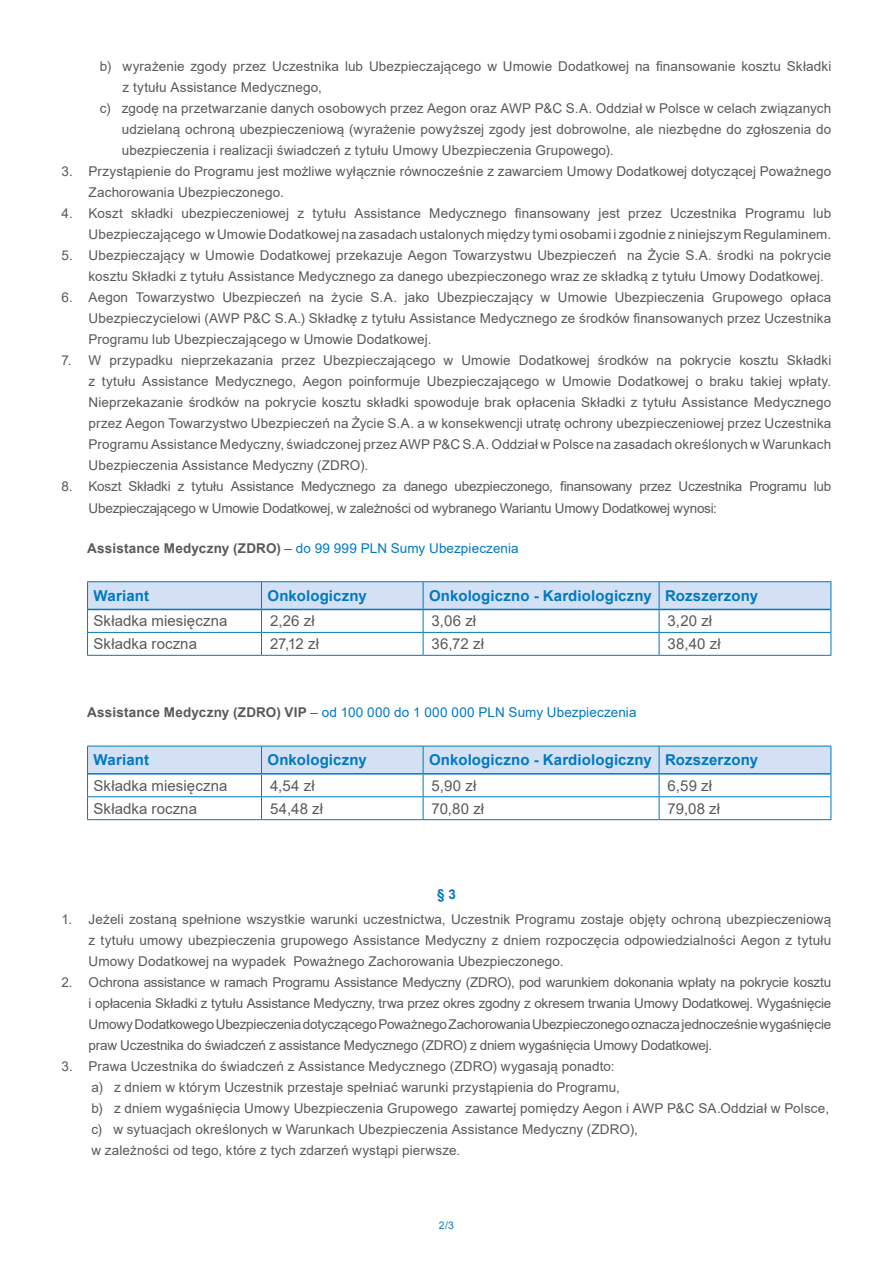
<style>
.page{position:relative;width:893px;height:1263px;background:#fff}
.page>*{position:absolute;margin:0;border:0;box-sizing:border-box;transform-origin:0 0}
.t1{font:15px "Arial";letter-spacing:.005em;color:#58595b}
.t2{font:700 15px "Arial";letter-spacing:.01em;color:#0079c1}
.t3{font:13.5px/21px "Arial";letter-spacing:.005em;color:#58595b;text-align:justify}
.t4{font:13.5px/22.5px "Arial";letter-spacing:-.015em;color:#58595b}
.t5{font:13.5px "Arial";letter-spacing:.005em;color:#0079c1}
.t6{font:700 13.5px "Arial";color:#0079c1}
.t7{font:10.5px "Arial";color:#0079c1}
.s1{font-weight:700;color:#58595b}
</style>
<div class="page">
<hr style="left:87px;top:581px;width:174px;height:1px;background:#0079c1">
<hr style="left:261px;top:581px;width:162px;height:1px;background:#0079c1">
<hr style="left:423px;top:581px;width:236px;height:1px;background:#0079c1">
<hr style="left:659px;top:581px;width:172px;height:1px;background:#0079c1">
<svg style="left:87px;top:582px;width:745px;height:73px"></svg>
<hr style="left:87px;top:655px;width:174px;height:1px;background:#0079c1">
<hr style="left:261px;top:655px;width:162px;height:1px;background:#0079c1">
<hr style="left:423px;top:655px;width:236px;height:1px;background:#0079c1">
<hr style="left:659px;top:655px;width:172px;height:1px;background:#0079c1">
<hr style="left:88px;top:609px;width:173px;height:1px;background:#0079c1">
<hr style="left:261px;top:609px;width:162px;height:1px;background:#0079c1">
<hr style="left:423px;top:609px;width:236px;height:1px;background:#0079c1">
<hr style="left:659px;top:609px;width:172px;height:1px;background:#0079c1">
<svg style="left:87px;top:746px;width:745px;height:73px"></svg>
<hr style="left:87px;top:819px;width:174px;height:1px;background:#0079c1">
<hr style="left:261px;top:819px;width:162px;height:1px;background:#0079c1">
<hr style="left:423px;top:819px;width:236px;height:1px;background:#0079c1">
<hr style="left:659px;top:819px;width:172px;height:1px;background:#0079c1">
<hr style="left:88px;top:773px;width:173px;height:1px;background:#0079c1">
<hr style="left:261px;top:773px;width:162px;height:1px;background:#0079c1">
<hr style="left:423px;top:773px;width:236px;height:1px;background:#0079c1">
<hr style="left:659px;top:773px;width:172px;height:1px;background:#0079c1">
<p class="t3" style="left:100px;top:55px;width:733px">b) wyrażenie zgody przez Uczestnika lub Ubezpieczającego w Umowie Dodatkowej na finansowanie kosztu Składki</p>
<p class="t3" style="left:123px;top:76px;width:201px">z tytułu Assistance Medycznego,</p>
<p class="t3" style="left:100px;top:97px;width:733px">c) zgodę na przetwarzanie danych osobowych przez Aegon oraz AWP P&amp;C S.A. Oddział w Polsce w celach związanych</p>
<p class="t3" style="left:122px;top:118px;width:711px">udzielaną ochroną ubezpieczeniową (wyrażenie powyższej zgody jest dobrowolne, ale niezbędne do zgłoszenia do</p>
<p class="t3" style="left:122px;top:139px;width:493px">ubezpieczenia i realizacji świadczeń z tytułu Umowy Ubezpieczenia Grupowego).</p>
<p class="t3" style="left:89px;top:160px;width:744px;text-indent:-27px">3. Przystąpienie do Programu jest możliwe wyłącznie równocześnie z zawarciem Umowy Dodatkowej dotyczącej Poważnego<br>Zachorowania Ubezpieczonego.</p>
<p class="t3" style="left:62px;top:202px;width:771px;text-align:right">4. Koszt składki ubezpieczeniowej z tytułu Assistance Medycznego finansowany jest przez Uczestnika Programu lub<br>Ubezpieczającego w Umowie Dodatkowej na zasadach ustalonych między tymi osobami i zgodnie z niniejszym Regulaminem.</p>
<p class="t3" style="left:89px;top:245px;width:744px;text-indent:-27px">5. Ubezpieczający w Umowie Dodatkowej przekazuje Aegon Towarzystwu Ubezpieczeń na Życie S.A. środki na pokrycie kosztu Składki z tytułu Assistance Medycznego za danego ubezpieczonego wraz ze składką z tytułu Umowy Dodatkowej.</p>
<p class="t3" style="left:89px;top:287px;width:744px;text-indent:-27px">6. Aegon Towarzystwo Ubezpieczeń na życie S.A. jako Ubezpieczający w Umowie Ubezpieczenia Grupowego opłaca Ubezpieczycielowi (AWP P&amp;C S.A.) Składkę z tytułu Assistance Medycznego ze środków finansowanych przez Uczestnika Programu lub Ubezpieczającego w Umowie Dodatkowej.</p>
<p class="t3" style="left:89px;top:350px;width:744px;text-indent:-27px">7. W przypadku nieprzekazania przez Ubezpieczającego w Umowie Dodatkowej środków na pokrycie kosztu Składki z tytułu Assistance Medycznego, Aegon poinformuje Ubezpieczającego w Umowie Dodatkowej o braku takiej wpłaty.<br>Nieprzekazanie środków na pokrycie kosztu składki spowoduje brak opłacenia Składki z tytułu Assistance Medycznego przez Aegon Towarzystwo Ubezpieczeń na Życie S.A. a w konsekwencji utratę ochrony ubezpieczeniowej przez Uczestnika Programu Assistance Medyczny, świadczonej przez AWP P&amp;C S.A. Oddział w Polsce na zasadach określonych w Warunkach Ubezpieczenia Assistance Medyczny (ZDRO).</p>
<p class="t4" style="left:89px;top:475px;width:744px;text-indent:-27px">8. Koszt Składki z tytułu Assistance Medycznego za danego ubezpieczonego, finansowany przez Uczestnika Programu lub<br>Ubezpieczającego w Umowie Dodatkowej, w zależności od wybranego Wariantu Umowy Dodatkowej wynosi:</p>
<p class="t5" style="left:87px;top:539px;width:433px"><span class="s1">Assistance Medyczny (ZDRO)</span> ‒ do 99 999 PLN Sumy Ubezpieczenia</p>
<p class="t2" style="left:94px;top:585px;width:57px">Wariant</p>
<p class="t2" style="left:267px;top:585px;width:101px">Onkologiczny</p>
<p class="t2" style="left:429px;top:585px;width:331px">Onkologiczno - Kardiologiczny Rozszerzony</p>
<p class="t1" style="left:94px;top:611px;width:135px">Składka miesięczna</p>
<p class="t1" style="left:270px;top:611px;width:46px">2,26 zł</p>
<p class="t1" style="left:432px;top:611px;width:46px">3,06 zł</p>
<p class="t1" style="left:668px;top:611px;width:46px">3,20 zł</p>
<p class="t1" style="left:94px;top:634px;width:105px">Składka roczna</p>
<p class="t1" style="left:270px;top:634px;width:50px">27,12 zł</p>
<p class="t1" style="left:432px;top:634px;width:54px">36,72 zł</p>
<p class="t1" style="left:668px;top:634px;width:55px">38,40 zł</p>
<p class="t5" style="left:87px;top:703px;width:551px"><span class="s1">Assistance Medyczny (ZDRO) VIP</span> ‒ od 100 000 do 1 000 000 PLN Sumy Ubezpieczenia</p>
<p class="t2" style="left:94px;top:749px;width:57px">Wariant</p>
<p class="t2" style="left:267px;top:749px;width:101px">Onkologiczny</p>
<p class="t2" style="left:429px;top:749px;width:331px">Onkologiczno - Kardiologiczny Rozszerzony</p>
<p class="t1" style="left:94px;top:775px;width:135px">Składka miesięczna</p>
<p class="t1" style="left:270px;top:775px;width:46px">4,54 zł</p>
<p class="t1" style="left:432px;top:775px;width:46px">5,90 zł</p>
<p class="t1" style="left:668px;top:775px;width:46px">6,59 zł</p>
<p class="t1" style="left:94px;top:798px;width:105px">Składka roczna</p>
<p class="t1" style="left:270px;top:798px;width:55px">54,48 zł</p>
<p class="t1" style="left:432px;top:798px;width:54px">70,80 zł</p>
<p class="t1" style="left:668px;top:798px;width:54px">79,08 zł</p>
<p class="t6" style="left:437px;top:884px;width:20px">§ 3</p>
<p class="t3" style="left:89px;top:908px;width:744px;text-indent:-27px">1. Jeżeli zostaną spełnione wszystkie warunki uczestnictwa, Uczestnik Programu zostaje objęty ochroną ubezpieczeniową z tytułu umowy ubezpieczenia grupowego Assistance Medyczny z dniem rozpoczęcia odpowiedzialności Aegon z tytułu Umowy Dodatkowej na wypadek Poważnego Zachorowania Ubezpieczonego.</p>
<p class="t3" style="left:89px;top:971px;width:744px;text-indent:-27px">2. Ochrona assistance w ramach Programu Assistance Medyczny (ZDRO), pod warunkiem dokonania wpłaty na pokrycie kosztu i opłacenia Składki z tytułu Assistance Medyczny, trwa przez okres zgodny z okresem trwania Umowy Dodatkowej. Wygaśnięcie Umowy Dodatkowego Ubezpieczenia dotyczącego Poważnego Zachorowania Ubezpieczonego oznacza jednocześnie wygaśnięcie praw Uczestnika do świadczeń z assistance Medycznego (ZDRO) z dniem wygaśnięcia Umowy Dodatkowej.</p>
<p class="t3" style="left:91px;top:1055px;width:739px;text-align:left;text-indent:-30px">3. Prawa Uczestnika do świadczeń z Assistance Medycznego (ZDRO) wygasają ponadto:<br>a) z dniem w którym Uczestnik przestaje spełniać warunki przystąpienia do Programu,<br>b) z dniem wygaśnięcia Umowy Ubezpieczenia Grupowego zawartej pomiędzy Aegon i AWP P&amp;C SA.Oddział w Polsce, c) w sytuacjach określonych w Warunkach Ubezpieczenia Assistance Medyczny (ZDRO),<br>w zależności od tego, które z tych zdarzeń wystąpi pierwsze.</p>
<p class="t7" style="left:439px;top:1218px;width:17px">2/3</p>
</div>
